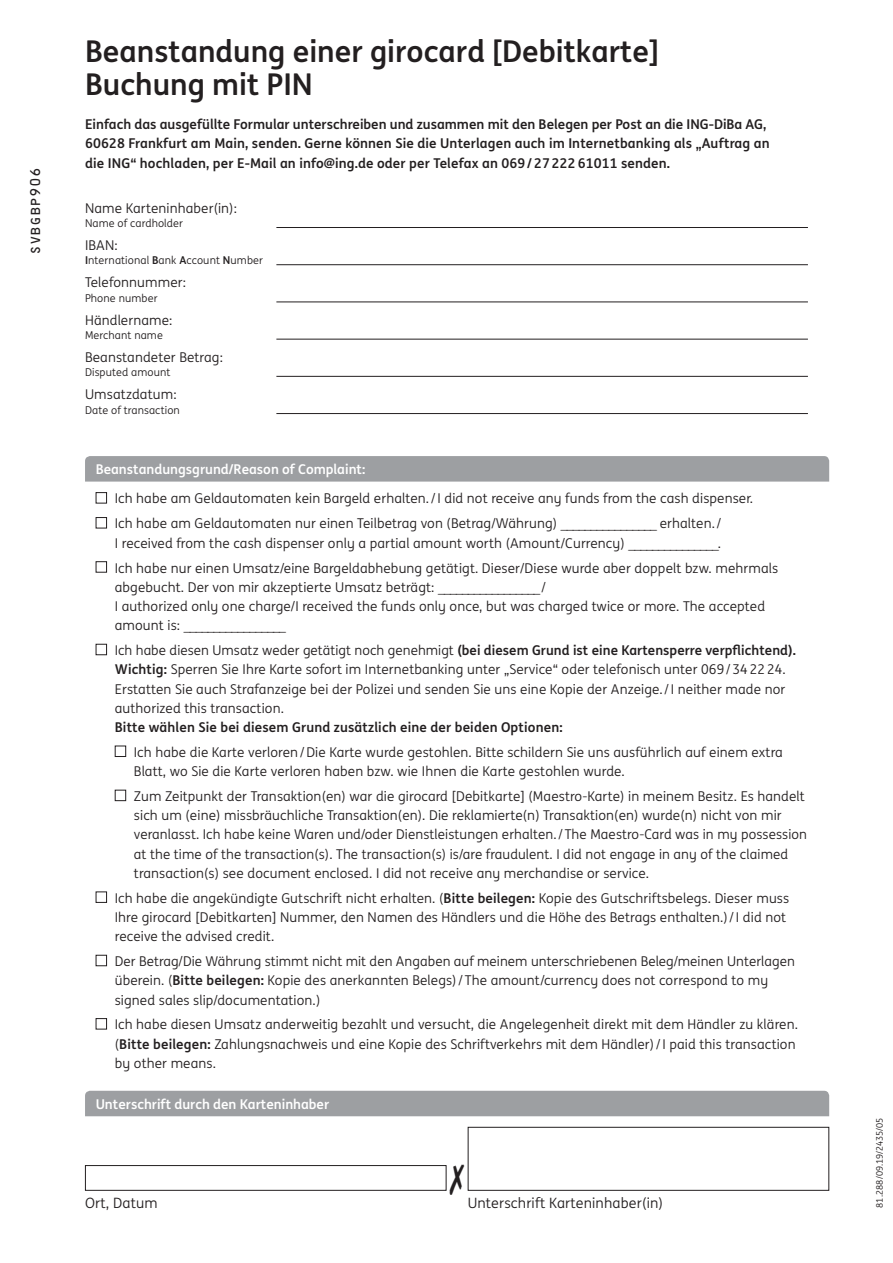
<style>
.page{position:relative;width:893px;height:1263px;background:#fff}
.page>*{position:absolute;margin:0;border:0;box-sizing:border-box;transform-origin:0 0}
.t1{font:700 30px/33px "ING Me";color:#231f20}
.t2{font:14.25px "ING Me";letter-spacing:.01em;color:#231f20}
.t3{font:13.5px/19.2px "ING Me";letter-spacing:.01em;color:#231f20}
.t4{font:700 13.5px/19.2px "ING Me";letter-spacing:.01em;color:#231f20}
.t5{font:700 13.5px "ING Me";color:#fff}
.t6{font:13.5px "OCRB A";color:#231f20}
.t7{font:10.8px "ING Me";letter-spacing:.01em;color:#231f20}
.t8{font:9px "ING Me";color:#231f20}
.s1{font-weight:700}
</style>
<div class="page">
<div style="left:85px;top:456px;width:744px;height:26px;background:#9d9fa2"></div>
<div style="left:85px;top:1091px;width:744px;height:25px;background:#9d9fa2"></div>
<div style="left:85px;top:1165px;width:361px;height:26px;border:1px solid #231f20"></div>
<div style="left:468px;top:1127px;width:361px;height:64px;border:1px solid #231f20"></div>
<hr style="left:276px;top:227px;width:532px;height:1px;background:#231f20">
<hr style="left:276px;top:264px;width:532px;height:1px;background:#231f20">
<hr style="left:276px;top:302px;width:532px;height:1px;background:#231f20">
<hr style="left:276px;top:339px;width:532px;height:1px;background:#231f20">
<hr style="left:276px;top:376px;width:532px;height:1px;background:#231f20">
<hr style="left:276px;top:413px;width:532px;height:1px;background:#231f20">
<div style="left:96px;top:492px;width:11px;height:11px;border:1px solid #231f20"></div>
<div style="left:96px;top:517px;width:11px;height:11px;border:1px solid #231f20"></div>
<div style="left:96px;top:561px;width:11px;height:12px;border:1px solid #231f20"></div>
<div style="left:96px;top:644px;width:11px;height:11px;border:1px solid #231f20"></div>
<div style="left:115px;top:746px;width:11px;height:11px;border:1px solid #231f20"></div>
<div style="left:115px;top:790px;width:11px;height:11px;border:1px solid #231f20"></div>
<div style="left:96px;top:891px;width:11px;height:12px;border:1px solid #231f20"></div>
<div style="left:96px;top:955px;width:11px;height:11px;border:1px solid #231f20"></div>
<div style="left:96px;top:1018px;width:11px;height:11px;border:1px solid #231f20"></div>
<p class="t6" style="left:28px;top:255px;width:89px;rotate:-90deg">SVBGBP906</p>
<h1 class="t1" style="left:85px;top:33px;width:576px">Beanstandung einer girocard [Debitkarte]<br>Buchung mit PIN</h1>
<p class="t4" style="left:85px;top:114px;width:686px">Einfach das ausgefüllte Formular unterschreiben und zusammen mit den Belegen per Post an die ING-DiBa AG,<br>60628 Frankfurt am Main, senden. Gerne können Sie die Unterlagen auch im Internetbanking als „Auftrag an die ING“ hochladen, per E-Mail an info@ing.de oder per Telefax an 069/2722261011 senden.</p>
<p class="t3" style="left:85px;top:198px;width:153px">Name Karteninhaber(in):</p>
<p class="t7" style="left:85px;top:215px;width:100px">Name of cardholder</p>
<p class="t3" style="left:85px;top:235px;width:34px">IBAN:</p>
<p class="t7" style="left:85px;top:253px;width:179px"><span class="s1">I</span>nternational <span class="s1">B</span>ank <span class="s1">A</span>ccount <span class="s1">N</span>umber</p>
<p class="t3" style="left:85px;top:272px;width:102px">Telefonnummer:</p>
<p class="t7" style="left:85px;top:290px;width:74px">Phone number</p>
<p class="t3" style="left:85px;top:310px;width:89px">Händlername:</p>
<p class="t7" style="left:85px;top:327px;width:79px">Merchant name</p>
<p class="t3" style="left:85px;top:347px;width:139px">Beanstandeter Betrag:</p>
<p class="t7" style="left:85px;top:365px;width:87px">Disputed amount</p>
<p class="t3" style="left:85px;top:384px;width:93px">Umsatzdatum:</p>
<p class="t7" style="left:85px;top:402px;width:96px">Date of transaction</p>
<p class="t5" style="left:96px;top:458px;width:271px">Beanstandungsgrund/Reason of Complaint:</p>
<p class="t3" style="left:115px;top:486px;width:640px;line-height:24.9px">Ich habe am Geldautomaten kein Bargeld erhalten./I did not receive any funds from the cash dispenser.<br>Ich habe am Geldautomaten nur einen Teilbetrag von (Betrag/Währung) ________________ erhalten./</p>
<p class="t3" style="left:115px;top:530px;width:665px;line-height:24.9px">I received from the cash dispenser only a partial amount worth (Amount/Currency) _______________.<br>Ich habe nur einen Umsatz/eine Bargeldabhebung getätigt. Dieser/Diese wurde aber doppelt bzw. mehrmals</p>
<p class="t3" style="left:115px;top:577px;width:652px">abgebucht. Der von mir akzeptierte Umsatz beträgt: _________________/<br>I authorized only one charge/I received the funds only once, but was charged twice or more. The accepted amount is: _________________</p>
<p class="t3" style="left:115px;top:640px;width:683px">Ich habe diesen Umsatz weder getätigt noch genehmigt <span class="s1">(bei diesem Grund ist eine Kartensperre verpflichtend).<br>Wichtig:</span> Sperren Sie Ihre Karte sofort im Internetbanking unter „Service“ oder telefonisch unter 069 / 34 22 24.<br>Erstatten Sie auch Strafanzeige bei der Polizei und senden Sie uns eine Kopie der Anzeige./I neither made nor authorized this transaction.</p>
<p class="t4" style="left:115px;top:717px;width:449px">Bitte wählen Sie bei diesem Grund zusätzlich eine der beiden Optionen:</p>
<p class="t3" style="left:134px;top:742px;width:650px">Ich habe die Karte verloren/Die Karte wurde gestohlen. Bitte schildern Sie uns ausführlich auf einem extra<br>Blatt, wo Sie die Karte verloren haben bzw. wie Ihnen die Karte gestohlen wurde.</p>
<p class="t3" style="left:134px;top:786px;width:675px">Zum Zeitpunkt der Transaktion(en) war die girocard [Debitkarte] (Maestro-Karte) in meinem Besitz. Es handelt sich um (eine) missbräuchliche Transaktion(en). Die reklamierte(n) Transaktion(en) wurde(n) nicht von mir veranlasst. Ich habe keine Waren und/oder Dienstleistungen erhalten./ The Maestro-Card was in my possession at the time of the transaction(s). The transaction(s) is/are fraudulent. I did not engage in any of the claimed transaction(s) see document enclosed. I did not receive any merchandise or service.</p>
<p class="t3" style="left:115px;top:888px;width:676px">Ich habe die angekündigte Gutschrift nicht erhalten. (<span class="s1">Bitte beilegen:</span> Kopie des Gutschriftsbelegs. Dieser muss<br>Ihre girocard [Debitkarten] Nummer, den Namen des Händlers und die Höhe des Betrags enthalten.)/I did not receive the advised credit.</p>
<p class="t3" style="left:115px;top:951px;width:681px">Der Betrag/Die Währung stimmt nicht mit den Angaben auf meinem unterschriebenen Beleg/meinen Unterlagen überein. (<span class="s1">Bitte beilegen:</span> Kopie des anerkannten Belegs)/ The amount/currency does not correspond to my signed sales slip/documentation.)</p>
<p class="t3" style="left:115px;top:1014px;width:685px">Ich habe diesen Umsatz anderweitig bezahlt und versucht, die Angelegenheit direkt mit dem Händler zu klären. (<span class="s1">Bitte beilegen:</span> Zahlungsnachweis und eine Kopie des Schriftverkehrs mit dem Händler)/I paid this transaction by other means.</p>
<p class="t5" style="left:96px;top:1093px;width:235px">Unterschrift durch den Karteninhaber</p>
<p class="t2" style="left:85px;top:1192px;width:74px">Ort, Datum</p>
<p class="t2" style="left:468px;top:1192px;width:197px">Unterschrift Karteninhaber(in)</p>
<p class="t8" style="left:873px;top:1208px;width:92px;rotate:-90deg">81.288/09.19/2435/05</p>
</div>
